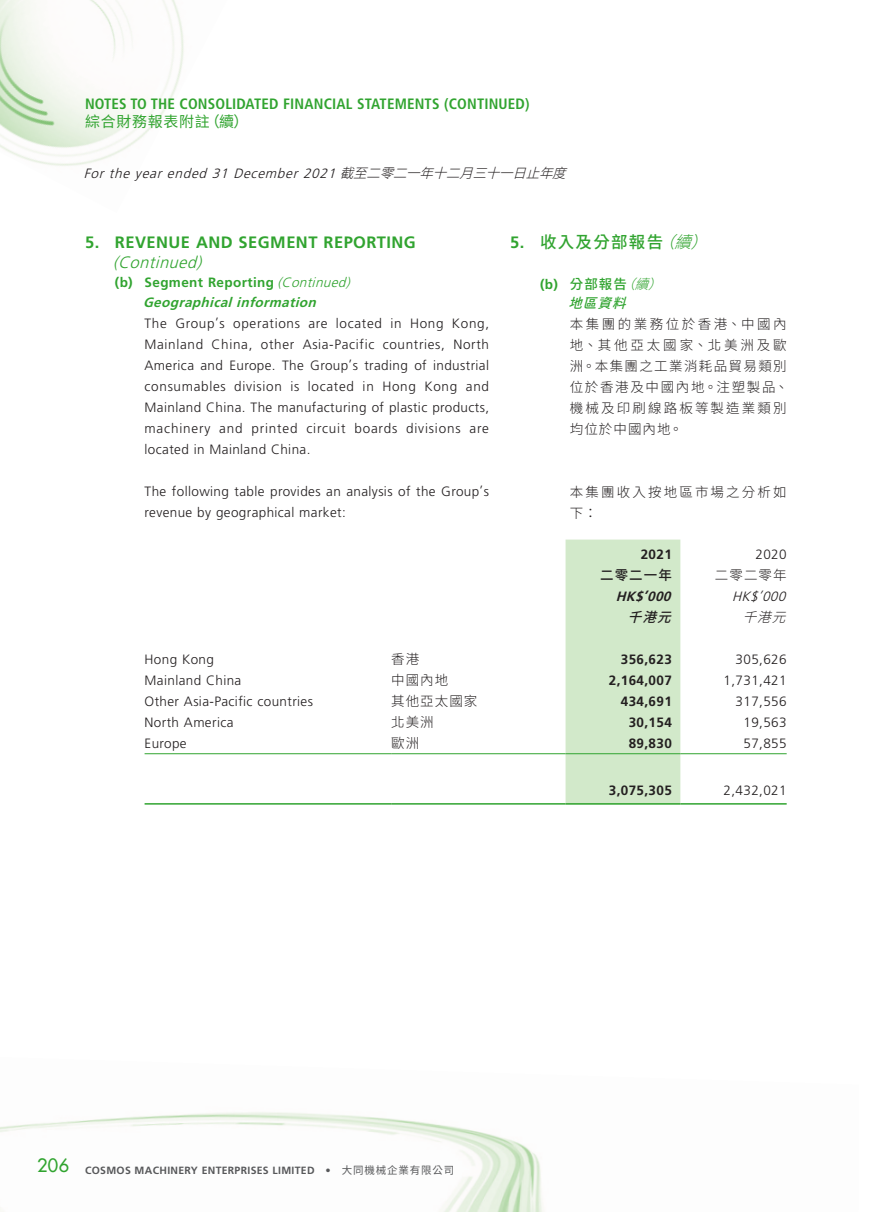
<style>
.page{position:relative;width:893px;height:1212px;background:#fff}
.page>*{position:absolute;margin:0;border:0;box-sizing:border-box;transform-origin:0 0}
.Heading_1{font:700 16.5px/19.5px "Frutiger LT Std";letter-spacing:.03em;color:#31a430}
.C_Heading_1{font:500 16.5px "Source Han Sans TC";letter-spacing:.08em;color:#31a430}
.t1{font:700 condensed 15px "Frutiger LT Std";letter-spacing:.01em;color:#31a430}
.t2{font:15px "Source Han Sans TC";letter-spacing:.045em;color:#31a430}
.Body_Text{font:300 13.5px/21px "Frutiger LT Std";letter-spacing:.03em;color:#231f20;text-align:justify}
.C_Body_Text{font:300 13.5px/21px "Source Han Sans TC";letter-spacing:.16em;color:#231f20}
.Body_Text-2{font:italic 300 13.5px "Frutiger LT Std";color:#231f20}
.Body_Text-3{font:700 13.5px "Frutiger LT Std";letter-spacing:.03em;color:#231f20}
.Heading_2{font:700 13.5px "Frutiger LT Std";letter-spacing:.03em;color:#31a430}
.Heading_3{font:italic 700 13.5px "Frutiger LT Std";color:#31a430}
.Body_Text-4{font:300 13.5px "Source Han Sans TC";letter-spacing:.08em;color:#231f20}
.C_Heading_2{font:500 13.5px "Source Han Sans TC";color:#31a430}
.Body_Text-5{font:italic 700 13.5px "Frutiger LT Std";color:#231f20}
.Body_Text-6{font:500 13.5px "Source Han Sans TC";letter-spacing:.08em;color:#231f20}
.C_Heading_3{font:italic 500 13.5px "Source Han Sans TC";color:#31a430}
.Body_Text-7{font:italic 500 13.5px "Source Han Sans TC";color:#231f20}
.Body_Text-8{font:italic 300 13.5px "Source Han Sans TC";color:#231f20}
.t3{font:700 10.5px "Frutiger LT Std";letter-spacing:.03em;color:#57585a}
.s1{font-family:"Source Han Sans TC"}
.s2{font-weight:300;font-style:italic}
.s3{font-family:"Frutiger LT Std";font-weight:700}
.s4{font-family:"Source Han Sans TC";font-weight:400}
</style>
<div class="page">
<img style="left:0;top:1112px;width:543px;height:100px">
<img style="left:0;top:0;width:184px;height:166px">
<div style="left:566px;top:539px;width:114px;height:264px;background:#d2e9ca"></div>
<hr style="left:145px;top:753px;width:246px;height:1px;background:#31a430">
<hr style="left:391px;top:753px;width:175px;height:1px;background:#31a430">
<hr style="left:566px;top:753px;width:114px;height:1px;background:#31a430">
<hr style="left:680px;top:753px;width:107px;height:1px;background:#31a430">
<hr style="left:145px;top:803px;width:246px;height:2px;background:#31a430">
<hr style="left:391px;top:803px;width:175px;height:2px;background:#31a430">
<hr style="left:566px;top:803px;width:114px;height:2px;background:#31a430">
<hr style="left:680px;top:803px;width:107px;height:2px;background:#31a430">
<p class="t1" style="left:85px;top:94px;width:446px">NOTES TO THE CONSOLIDATED FINANCIAL STATEMENTS (CONTINUED)</p>
<p class="t2" style="left:85px;top:113px;width:165px">綜合財務報表附註（續）</p>
<p class="Body_Text-2" style="left:84px;top:166px;width:494px">For the year ended 31 December 2021 <span class="s1">截至二零二一年十二月三十一日止年度</span></p>
<p class="Heading_1" style="left:113px;top:233px;width:304px;text-indent:-28px">5. REVENUE AND SEGMENT REPORTING <span class="s2">(Continued)</span></p>
<p class="Heading_2" style="left:115px;top:275px;width:240px">(b) Segment Reporting <span class="s2">(Continued)</span></p>
<p class="Heading_3" style="left:143px;top:294px;width:178px">Geographicalinformation</p>
<p class="Body_Text" style="left:145px;top:313px;width:346px">The Group’s operations are located in Hong Kong, Mainland China, other Asia-Pacific countries, North America and Europe. The Group’s trading of industrial consumables division is located in Hong Kong and Mainland China. The manufacturing of plastic products, machinery and printed circuit boards divisions are located in Mainland China.</p>
<p class="Body_Text" style="left:145px;top:481px;width:346px">The following table provides an analysis of the Group’s revenue by geographical market:</p>
<p class="C_Heading_1" style="left:510px;top:233px;width:211px"><span class="s3">5.</span> 收入及分部報告<span class="s2">（續）</span></p>
<p class="C_Heading_2" style="left:540px;top:276px;width:133px"><span class="s3">(b)</span> 分部報告<span class="s2">（續）</span></p>
<p class="C_Heading_3" style="left:568px;top:296px;width:69px">地區資料</p>
<p class="C_Body_Text" style="left:570px;top:314px;width:220px">本集團的業務位於香港、中國內地、其他亞太國家、北美洲及歐洲。本集團之工業消耗品貿易類別位於香港及中國內地。注塑製品、機械及印刷線路板等製造業類別均位於中國內地。</p>
<p class="C_Body_Text" style="left:570px;top:482px;width:218px">本集團收入按地區市場之分析如下：</p>
<p class="Body_Text-3" style="left:641px;top:546px;width:33px">2021</p>
<p class="Body_Text" style="left:755px;top:544px;width:33px">2020</p>
<p class="Body_Text-6" style="left:600px;top:567px;width:73px">二零二一年</p>
<p class="Body_Text-4" style="left:715px;top:567px;width:73px">二零二零年</p>
<p class="Body_Text-5" style="left:616px;top:588px;width:61px">HK$’000</p>
<p class="Body_Text-2" style="left:732px;top:589px;width:59px">HK$’000</p>
<p class="Body_Text-7" style="left:628px;top:609px;width:54px">千港元</p>
<p class="Body_Text-8" style="left:743px;top:609px;width:54px">千港元</p>
<p class="Body_Text" style="left:145px;top:649px;width:71px">Hong Kong</p>
<p class="Body_Text-4" style="left:391px;top:651px;width:30px">香港</p>
<p class="Body_Text-3" style="left:621px;top:651px;width:53px">356,623</p>
<p class="Body_Text" style="left:736px;top:649px;width:53px">305,626</p>
<p class="Body_Text" style="left:145px;top:670px;width:98px">Mainland China</p>
<p class="Body_Text-4" style="left:391px;top:672px;width:59px">中國內地</p>
<p class="Body_Text-3" style="left:609px;top:672px;width:65px">2,164,007</p>
<p class="Body_Text" style="left:724px;top:670px;width:65px">1,731,421</p>
<p class="Body_Text" style="left:145px;top:691px;width:170px">Other Asia-Pacific countries</p>
<p class="Body_Text-4" style="left:391px;top:693px;width:88px">其他亞太國家</p>
<p class="Body_Text-3" style="left:621px;top:693px;width:53px">434,691</p>
<p class="Body_Text" style="left:736px;top:691px;width:53px">317,556</p>
<p class="Body_Text" style="left:145px;top:712px;width:90px">North America</p>
<p class="Body_Text-4" style="left:391px;top:714px;width:44px">北美洲</p>
<p class="Body_Text-3" style="left:629px;top:714px;width:45px">30,154</p>
<p class="Body_Text" style="left:743px;top:712px;width:45px">19,563</p>
<p class="Body_Text" style="left:145px;top:733px;width:44px">Europe</p>
<p class="Body_Text-4" style="left:391px;top:735px;width:30px">歐洲</p>
<p class="Body_Text-3" style="left:629px;top:735px;width:45px">89,830</p>
<p class="Body_Text" style="left:743px;top:733px;width:45px">57,855</p>
<p class="Body_Text-3" style="left:609px;top:782px;width:65px">3,075,305</p>
<p class="Body_Text" style="left:724px;top:779px;width:65px">2,432,021</p>
<p class="t3" style="left:37px;top:1164px;width:419px"><sup>206</sup> COSMOS MACHINERY ENTERPRISES LIMITED •<span class="s4">　大同機械企業有限公司</span></p>
</div>
